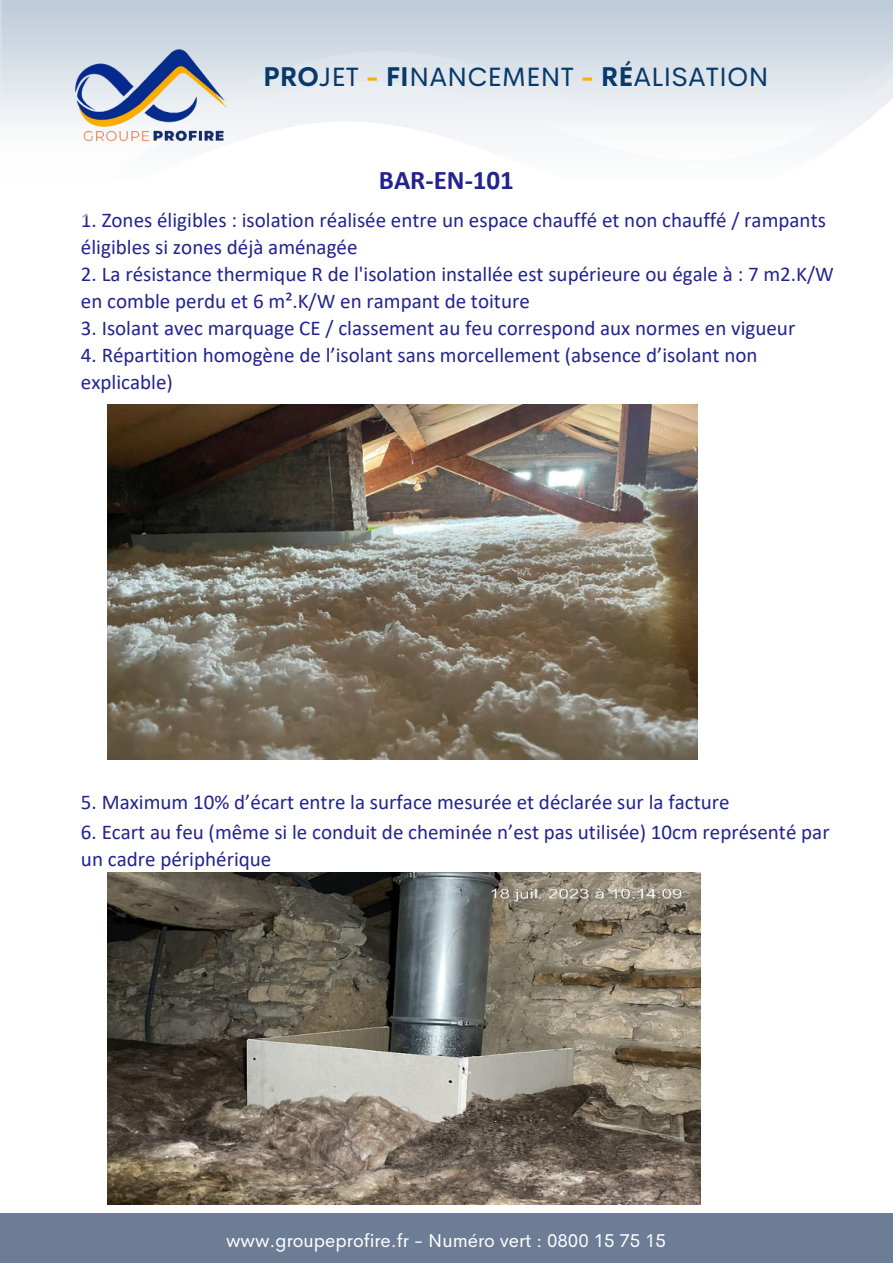
<style>
.page{position:relative;width:893px;height:1264px;background:#fff}
.page>*{position:absolute;margin:0;border:0;box-sizing:border-box;transform-origin:0 0}
.t1{font:700 27px "Calibri";color:#23238f}
.t2{font:26.55px "Cerebri Sans";color:#07396b}
.t3{font:21px "Calibri";color:#23238f}
.t4{font:18.6px "Cerebri Sans";color:#fff}
.s1{font-weight:700}
.s2{font-weight:700;color:#f6b109}
</style>
<div class="page">
<img style="left:108px;top:404px;width:589px;height:355px">
<img style="left:108px;top:872px;width:592px;height:331px">
<svg style="left:0;top:0;width:892px;height:142px"></svg>
<img style="left:58px;top:0;width:187px;height:143px">
<div style="left:0;top:1212px;width:892px;height:50px;background:#6d7d95"></div>
<p class="t2" style="left:263px;top:59px;width:507px"><span class="s1">PRO</span>JET <span class="s2">-</span> <span class="s1">FI</span>NANCEMENT <span class="s2">-</span> <span class="s1">RÉ</span>ALISATION</p>
<p class="t1" style="left:379px;top:168px;width:136px">BAR-EN-101</p>
<p class="t3" style="left:81px;top:211px;width:746px">1. Zones éligibles : isolation réalisée entre un espace chauffé et non chauffé / rampants</p>
<p class="t3" style="left:81px;top:238px;width:278px">éligibles si zones déjà aménagée</p>
<p class="t3" style="left:81px;top:265px;width:754px">2. La résistance thermique R de l'isolation installée est supérieure ou égale à : 7 m2.K/W</p>
<p class="t3" style="left:81px;top:292px;width:450px">en comble perdu et 6 m².K/W en rampant de toiture</p>
<p class="t3" style="left:81px;top:319px;width:715px">3. Isolant avec marquage CE / classement au feu correspond aux normes en vigueur</p>
<p class="t3" style="left:81px;top:346px;width:678px">4. Répartition homogène de l’isolant sans morcellement (absence d’isolant non</p>
<p class="t3" style="left:81px;top:373px;width:93px">explicable)</p>
<p class="t3" style="left:81px;top:793px;width:650px">5. Maximum 10% d’écart entre la surface mesurée et déclarée sur la facture</p>
<p class="t3" style="left:81px;top:823px;width:750px">6. Ecart au feu (même si le conduit de cheminée n’est pas utilisée) 10cm représenté par</p>
<p class="t3" style="left:81px;top:850px;width:192px">un cadre périphérique</p>
<p class="t4" style="left:226px;top:1228px;width:441px">www.groupeprofire.fr - Numéro vert : 0800 15 75 15</p>
</div>
